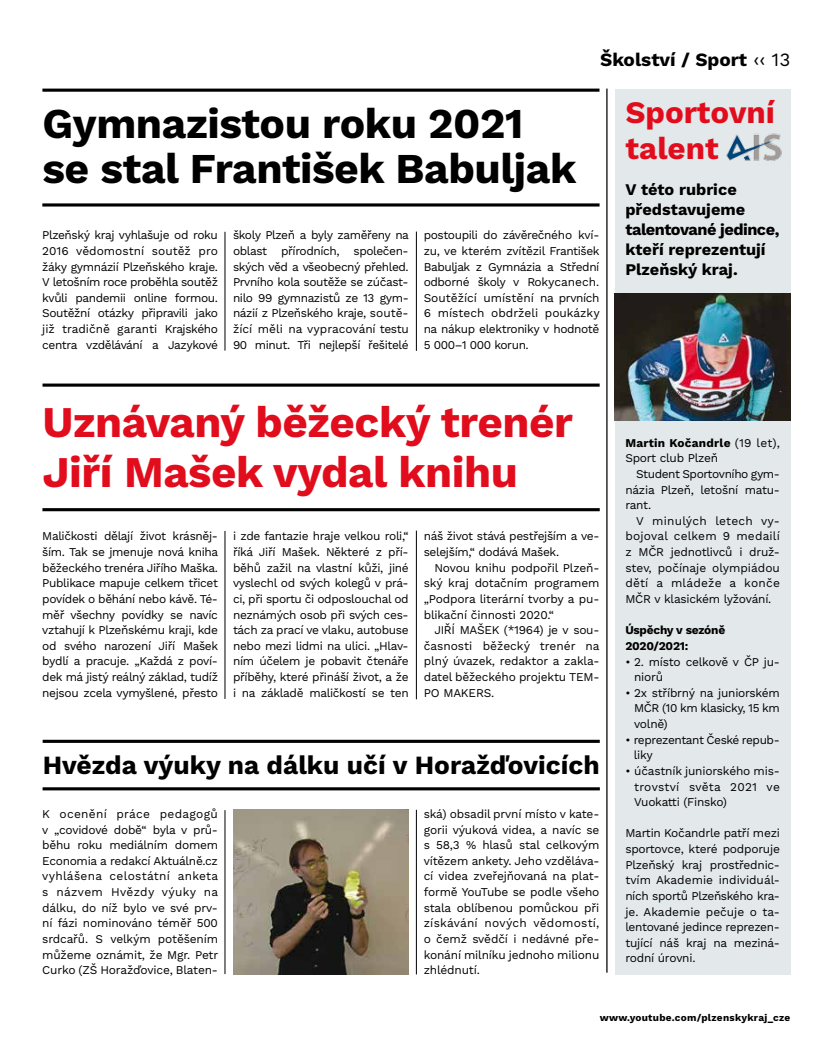
<style>
.page{position:relative;width:833px;height:1063px;background:#fff}
.page>*{position:absolute;margin:0;border:0;box-sizing:border-box;transform-origin:0 0}
.t1{font:700 43.75px/50px "Work Sans";letter-spacing:-.01em;color:#e10d1d}
.t2{font:700 42.5px/45px "Work Sans";letter-spacing:-.01em;color:#000}
.t3{font:700 31.25px/36.2px "Work Sans";color:#e10d1d}
.t4{font:700 26.25px "Work Sans";color:#000}
.t5{font:700 18.75px "Work Sans";color:#000}
.t6{font:700 16.25px/20px "Work Sans";color:#000}
.t7{font:11.88px/15.6px "Work Sans";letter-spacing:-.02em;color:#000;text-align:justify}
.t8{font:700 11.88px/15.6px "Work Sans";letter-spacing:-.02em;color:#000}
.t9{font:700 10px "Work Sans";letter-spacing:.025em;color:#000}
.s1{font-weight:400}
.s2{font-weight:700}
</style>
<div class="page">
<div style="left:614px;top:89px;width:176px;height:885px;background:#e3e8ea"></div>
<img style="left:615px;top:293px;width:175px;height:128px">
<img style="left:726px;top:133px;width:56px;height:28px">
<hr style="left:606px;top:89px;width:1px;height:884px;background:#000">
<hr style="left:42px;top:89px;width:557px;height:3px;background:#000">
<svg style="left:42px;top:203px;width:557px;height:4px;background:#373737"></svg>
<hr style="left:43px;top:384px;width:556px;height:3px;background:#000">
<hr style="left:42px;top:508px;width:557px;height:3px;background:#000">
<hr style="left:43px;top:740px;width:557px;height:3px;background:#000">
<hr style="left:43px;top:787px;width:557px;height:3px;background:#000">
<img style="left:233px;top:810px;width:176px;height:164px">
<hr style="left:225px;top:810px;width:1px;height:164px;background:#000">
<hr style="left:416px;top:810px;width:1px;height:164px;background:#000">
<hr style="left:225px;top:531px;width:1px;height:168px;background:#000">
<hr style="left:416px;top:531px;width:1px;height:168px;background:#000">
<hr style="left:225px;top:232px;width:1px;height:119px;background:#000">
<hr style="left:416px;top:232px;width:1px;height:119px;background:#000">
<h3 class="t5" style="left:600px;top:48px;width:192px">Školství / Sport <span class="s1">‹‹ 13</span></h3>
<h2 class="t2" style="left:42px;top:104px;width:535px">Gymnazistou roku 2021 se stal František Babuljak</h2>
<p class="t7" style="left:42px;top:228px;width:177px">Plzeňský kraj vyhlašuje od roku 2016 vědomostní soutěž pro žáky gymnázií Plzeňského kraje.<br>V letošním roce proběhla soutěž kvůli pandemii online formou.<br>Soutěžní otázky připravili jako již tradičně garanti Krajského centra vzdělávání a Jazykové</p>
<p class="t7" style="left:233px;top:228px;width:177px">školy Plzeň a byly zaměřeny na oblast přírodních, společen&shy;ských věd a všeobecný přehled.<br>Prvního kola soutěže se zúčast&shy;nilo 99 gymnazistů ze 13 gym&shy;názií z Plzeňského kraje, soutě&shy;žící měli na vypracování testu 90 minut. Tři nejlepší řešitelé</p>
<p class="t7" style="left:424px;top:228px;width:177px">postoupili do závěrečného kví&shy;zu, ve kterém zvítězil František Babuljak z Gymnázia a Střední odborné školy v Rokycanech.<br>Soutěžící umístění na prvních 6 místech obdrželi poukázky na nákup elektroniky v hodnotě 5 000–1 000 korun.</p>
<h1 class="t1" style="left:43px;top:399px;width:532px">Uznávaný běžecký trenér<br>Jiří Mašek vydal knihu</h1>
<p class="t7" style="left:42px;top:529px;width:177px">Maličkosti dělají život krásněj&shy;ším. Tak se jmenuje nová kniha běžeckého trenéra Jiřího Maška.<br>Publikace mapuje celkem třicet povídek o běhání nebo kávě. Té&shy;měř všechny povídky se navíc vztahují k Plzeňskému kraji, kde od svého narození Jiří Mašek bydlí a pracuje. „Každá z poví&shy;dek má jistý reálný základ, tudíž nejsou zcela vymyšlené, přesto</p>
<p class="t7" style="left:233px;top:529px;width:177px">i zde fantazie hraje velkou roli,“ říká Jiří Mašek. Některé z pří&shy;běhů zažil na vlastní kůži, jiné vyslechl od svých kolegů v prá&shy;ci, při sportu či odposlouchal od neznámých osob při svých ces&shy;tách za prací ve vlaku, autobuse nebo mezi lidmi na ulici. „Hlav&shy;ním účelem je pobavit čtenáře příběhy, které přináší život, a že i na základě maličkostí se ten</p>
<p class="t7" style="left:424px;top:529px;width:177px">náš život stává pestřejším a ve&shy;selejším,“ dodává Mašek.</p>
<p class="t7" style="left:424px;top:560px;width:177px;text-indent:11px">Novou knihu podpořil Plzeň&shy;ský kraj dotačním programem „Podpora literární tvorby a pu&shy;blikační činnosti 2020.“</p>
<p class="t7" style="left:424px;top:623px;width:177px;text-indent:11px">JIŘÍ MAŠEK (*1964) je v sou&shy;časnosti běžecký trenér na plný úvazek, redaktor a zakla&shy;datel běžeckého projektu TEM-PO MAKERS.</p>
<h3 class="t4" style="left:43px;top:750px;width:558px">Hvězda výuky na dálku učí v Horažďovicích</h3>
<p class="t7" style="left:42px;top:807px;width:177px">K ocenění práce pedagogů v „covidové době“ byla v prů&shy;běhu roku mediálním domem Economia a redakcí Aktuálně.cz vyhlášena celostátní anketa s názvem Hvězdy výuky na dálku, do níž bylo ve své prv&shy;ní fázi nominováno téměř 500 srdcařů. S velkým potěšením můžeme oznámit, že Mgr. Petr Curko (ZŠ Horažďovice, Blaten-</p>
<p class="t7" style="left:424px;top:807px;width:177px">ská) obsadil první místo v kate&shy;gorii výuková videa, a navíc se s 58,3 % hlasů stal celkovým vítězem ankety. Jeho vzděláva&shy;cí videa zveřejňovaná na plat&shy;formě YouTube se podle všeho stala oblíbenou pomůckou při získávání nových vědomostí, o čemž svědčí i nedávné pře&shy;konání milníku jednoho milionu zhlédnutí.</p>
<h3 class="t3" style="left:625px;top:96px;width:151px">Sportovní talent</h3>
<h3 class="t6" style="left:625px;top:180px;width:156px">V této rubrice představujeme talentované jedince, kteří reprezentují<br>Plzeňský kraj.</h3>
<p class="t7" style="left:625px;top:435px;width:156px"><span class="s2">Martin Kočandrle</span> (19 let),<br>Sport club Plzeň</p>
<p class="t7" style="left:625px;top:467px;width:156px;text-indent:11px">Student Sportovního gym&shy;názia Plzeň, letošní matu&shy;rant.</p>
<p class="t7" style="left:625px;top:514px;width:156px;text-indent:11px">V minulých letech vy&shy;bojoval celkem 9 medailí z MČR jednotlivců i druž&shy;stev, počínaje olympiádou dětí a mládeže a konče MČR v klasickém lyžování.</p>
<p class="t8" style="left:625px;top:623px;width:101px">Úspěchy v sezóně<br>2020/2021:</p>
<p class="t7" style="left:634px;top:654px;width:147px;text-indent:-9px">• 2. místo celkově v ČP ju&shy;niorů</p>
<p class="t7" style="left:634px;top:685px;width:147px;text-indent:-9px">• 2x stříbrný na juniorském MČR (10 km klasicky, 15 km volně)</p>
<p class="t7" style="left:633px;top:732px;width:148px;text-indent:-8px">• reprezentant České repub&shy;liky</p>
<p class="t7" style="left:634px;top:764px;width:147px;text-indent:-9px">• účastník juniorského mis&shy;trovství světa 2021 ve Vuokatti (Finsko)</p>
<p class="t7" style="left:625px;top:826px;width:156px">Martin Kočandrle patří mezi sportovce, které podporuje Plzeňský kraj prostřednic&shy;tvím Akademie individuál&shy;ních sportů Plzeňského kra&shy;je. Akademie pečuje o ta&shy;lentované jedince reprezen&shy;tující náš kraj na meziná&shy;rodní úrovni.</p>
<p class="t9" style="left:600px;top:1012px;width:192px">www.youtube.com/plzenskykraj_cze</p>
</div>
